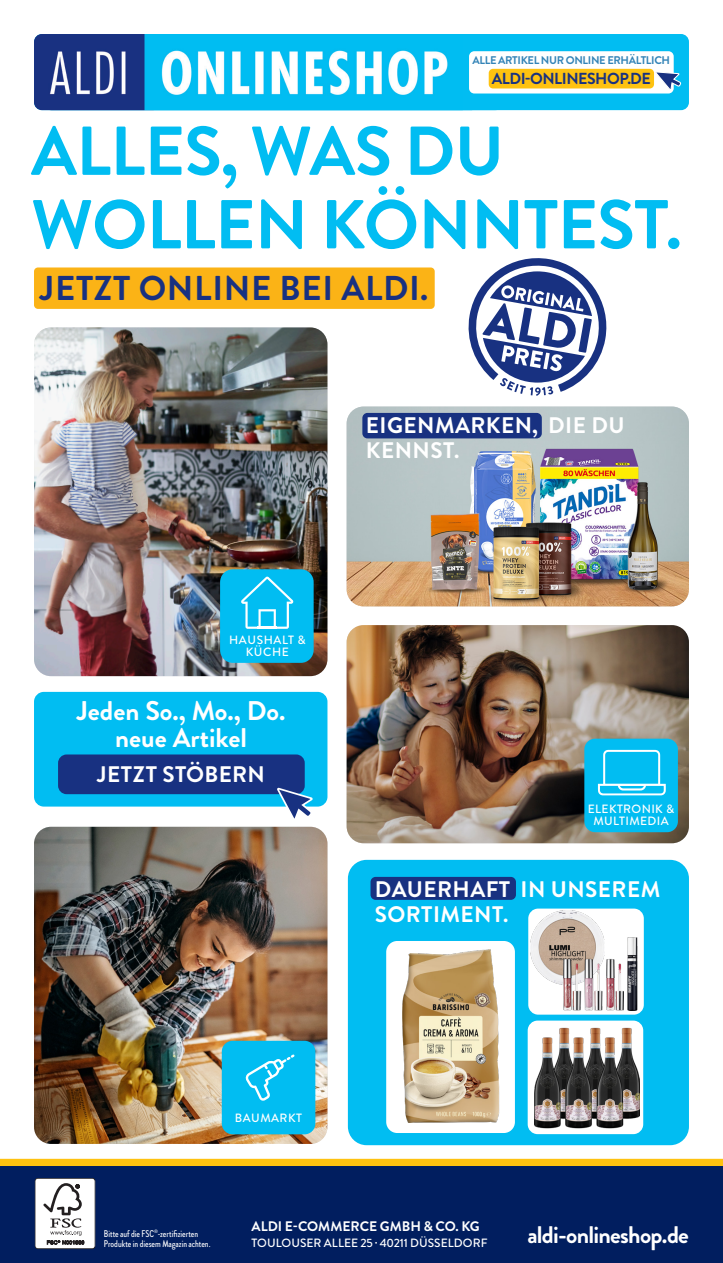
<style>
.page{position:relative;width:723px;height:1263px;background:#fff}
.page>*{position:absolute;margin:0;border:0;box-sizing:border-box;transform-origin:0 0}
.t1{font:700 69px/73.5px "Brandon Grotesque";letter-spacing:-.01em;color:#01bdf2}
.t2{font:700 34.5px "Brandon Grotesque";letter-spacing:.02em;color:#183181}
.t3{font:700 27px/27px "Brandon Grotesque";color:#fff;text-align:center}
.t4{font:700 24px "Brandon Grotesque";letter-spacing:-.03em;color:#fff}
.artikelbezeichnung{font:700 22.5px/25.2px "Brandon Grotesque";letter-spacing:.02em;color:#fff}
.ALDI_Liefertartikelnr_unten{font:700 22.5px "Brandon Grotesque";letter-spacing:.015em;color:#fff}
.t5{font:700 15.9px "Brandon Grotesque";letter-spacing:-.03em;color:#183181}
.t6{font:700 13.8px "Brandon Grotesque";color:#fff}
.t7{font:500 12px "Brandon Grotesque";letter-spacing:.03em;color:#fff}
.t8{font:500 12px "Brandon Grotesque";letter-spacing:.005em;color:#fff}
.t9{font:500 12px "Brandon Grotesque";letter-spacing:.05em;color:#fff}
.t10{font:700 11.1px "Brandon Grotesque";letter-spacing:-.03em;color:#3484b7}
.t11{font:500 9.75px/10.5px "Brandon Grotesque Cond";color:#fff}
</style>
<div class="page">
<img style="left:34px;top:327px;width:293px;height:349px">
<img style="left:347px;top:625px;width:342px;height:218px">
<img style="left:34px;top:827px;width:293px;height:317px">
<img style="left:347px;top:406px;width:342px;height:200px">
<div style="left:348px;top:860px;width:341px;height:285px;background:#01bdf2;border-radius:19px"></div>
<div style="left:370px;top:877px;width:146px;height:23px;background:#183181;border-radius:5px"></div>
<div style="left:362px;top:413px;width:180px;height:25px;background:#183181;border-radius:5px"></div>
<div style="left:528px;top:1020px;width:115px;height:114px;background:#fff;border-radius:10px"></div>
<div style="left:386px;top:941px;width:129px;height:192px;background:#fff;border-radius:11px"></div>
<div style="left:528px;top:908px;width:116px;height:107px;background:#fff;border-radius:10px"></div>
<div style="left:222px;top:1041px;width:93px;height:93px;background:#01bdf2;border-radius:11px"></div>
<svg style="left:246px;top:1054px;width:49px;height:47px"></svg>
<div style="left:34px;top:692px;width:293px;height:114px;background:#01bdf2;border-radius:10px"></div>
<div style="left:58px;top:754px;width:247px;height:40px;background:#183181;border-radius:9px"></div>
<svg style="left:275px;top:786px;width:39px;height:33px"></svg>
<div style="left:220px;top:569px;width:94px;height:94px;background:#01bdf2;border-radius:13px"></div>
<svg style="left:241px;top:577px;width:52px;height:52px"></svg>
<hr style="left:257px;top:627px;width:20px;height:2px;background:#fff">
<div style="left:0;top:1159px;width:723px;height:7px;background:#fec210"></div>
<img style="left:402px;top:950px;width:98px;height:172px">
<img style="left:534px;top:1027px;width:105px;height:102px">
<img style="left:627px;top:938px;width:11px;height:72px">
<img style="left:531px;top:910px;width:74px;height:74px">
<img style="left:563px;top:954px;width:60px;height:61px">
<div style="left:0;top:1166px;width:723px;height:97px;background:#011e5f"></div>
<svg style="left:35px;top:1178px;width:60px;height:71px;background:#d8d7d8"></svg>
<div style="left:584px;top:739px;width:94px;height:93px;background:#01bdf2;border-radius:11px"></div>
<svg style="left:598px;top:750px;width:68px;height:45px"></svg>
<div style="left:34px;top:267px;width:401px;height:42px;background:#fbb316;border-radius:4px"></div>
<svg style="left:468px;top:258px;width:139px;height:138px"></svg>
<div style="left:43px;top:34px;width:646px;height:76px;background:#01bdf2;border-radius:8px"></div>
<img style="left:34px;top:34px;width:414px;height:76px">
<div style="left:469px;top:51px;width:205px;height:43px;background:#fff;border-radius:5px"></div>
<div style="left:489px;top:69px;width:165px;height:19px;background:#fec210;border-radius:4px"></div>
<svg style="left:654px;top:70px;width:28px;height:24px"></svg>
<p class="t10" style="left:472px;top:52px;width:199px">ALLE ARTIKEL NUR ONLINE ERHÄLTLICH</p>
<p class="t5" style="left:492px;top:67px;width:161px">ALDI-ONLINESHOP.DE</p>
<p class="t1" style="left:31px;top:115px;width:652px">ALLES, WAS DU<br>WOLLEN KÖNNTEST.</p>
<p class="t2" style="left:40px;top:264px;width:390px">JETZT ONLINE BEI ALDI.</p>
<p class="artikelbezeichnung" style="left:366px;top:413px;width:260px">EIGENMARKEN, DIE DU<br>KENNST.</p>
<p class="t9" style="left:229px;top:632px;width:78px">HAUSHALT &amp;</p>
<p class="t7" style="left:246px;top:644px;width:45px">KÜCHE</p>
<p class="t3" style="left:77px;top:697px;width:210px">Jeden So., Mo., Do. neue Artikel</p>
<p class="ALDI_Liefertartikelnr_unten" style="left:97px;top:759px;width:169px">JETZT STÖBERN</p>
<p class="t7" style="left:588px;top:800px;width:88px">ELEKTRONIK &amp;</p>
<p class="t7" style="left:593px;top:812px;width:77px">MULTIMEDIA</p>
<p class="artikelbezeichnung" style="left:375px;top:877px;width:287px">DAUERHAFT IN UNSEREM<br>SORTIMENT.</p>
<p class="t7" style="left:235px;top:1109px;width:69px">BAUMARKT</p>
<p class="t11" style="left:104px;top:1228px;width:108px">Bitte auf die FSC<sup>®</sup>-zertifizierten<br>Produkte in diesem Magazin achten.</p>
<p class="t6" style="left:252px;top:1216px;width:230px">ALDI E-COMMERCE GMBH &amp; CO. KG</p>
<p class="t8" style="left:252px;top:1235px;width:237px">TOULOUSER ALLEE 25 · 40211 DÜSSELDORF</p>
<p class="t4" style="left:527px;top:1218px;width:163px">aldi-onlineshop.de</p>
</div>
